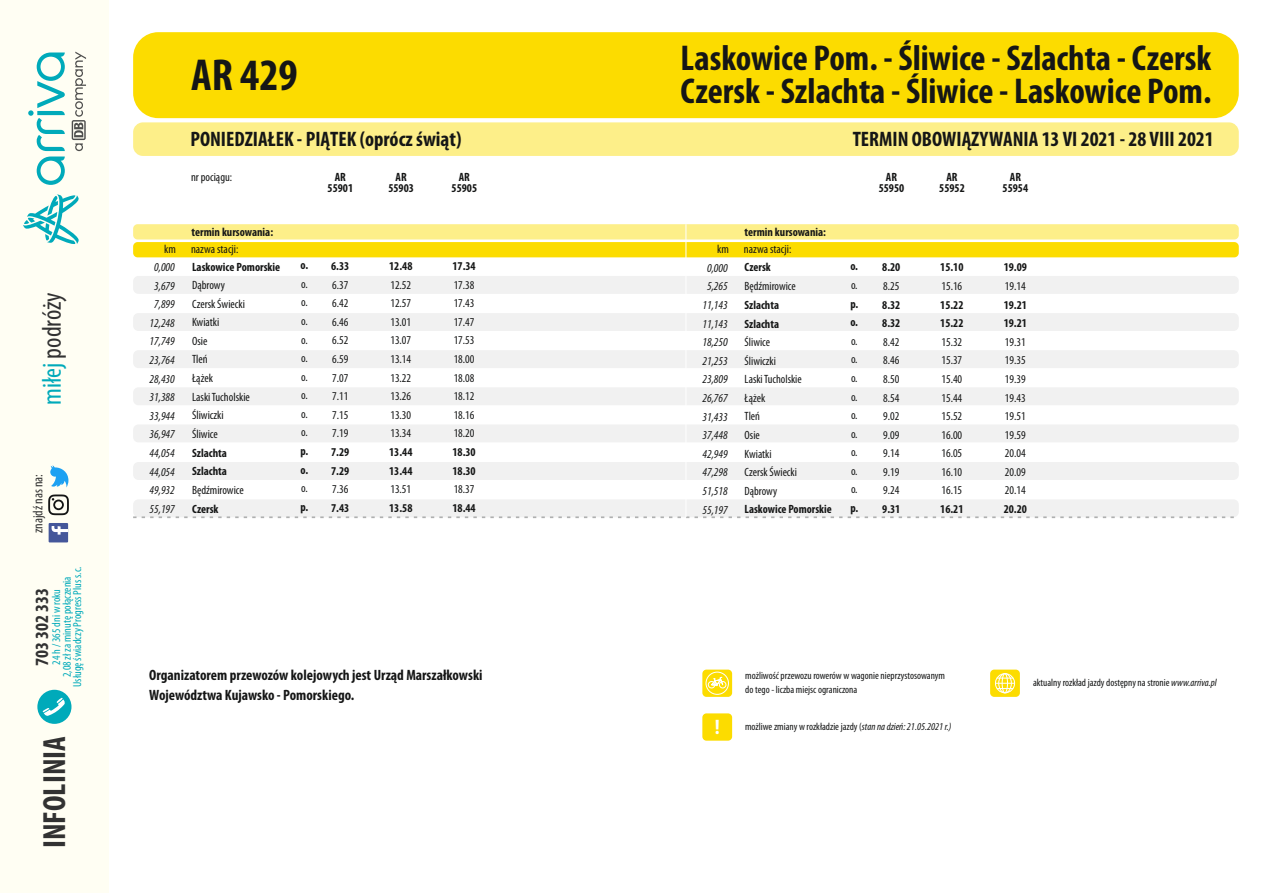
<style>
.page{position:relative;width:1263px;height:893px;background:#fff}
.page>*{position:absolute;margin:0;border:0;box-sizing:border-box;transform-origin:0 0}
.t1{font:700 condensed 45px "Myriad Pro";color:#151616}
.t2{font:700 condensed 36px/32.7px "Myriad Pro";color:#151616}
.t3{font:700 condensed 32.1px "Myriad Pro";color:#323232}
.t4{font:condensed 27px "Myriad Pro";color:#323232}
.t5{font:700 condensed 21px "Myriad Pro";color:#151616}
.t6{font:700 condensed 18.75px "Myriad Pro";color:#323232}
.t7{font:700 condensed 15px/20.4px "Myriad Pro";color:#151616}
.t8{font:condensed 13.8px "Myriad Pro";color:#323232}
.t9{font:italic condensed 12.15px/18.6px "Myriad Pro";color:#151616;text-align:center}
.t10{font:condensed 12px/18.6px "Myriad Pro";color:#151616;text-align:justify}
.t11{font:700 condensed 12px/18.8px "Myriad Pro";color:#151616}
.t12{font:condensed 11.7px/10.5px "Myriad Pro";color:#00aaba;text-align:center}
.t13{font:condensed 10.5px/14.1px "Myriad Pro";color:#151616}
.s1{color:#00aaba}
.s2{font-weight:700;font-size:21px;color:#fff}
.s3{font-style:italic}
</style>
<div class="page">
<div style="left:0;top:0;width:109px;height:893px;background:#fffef3"></div>
<div style="left:133px;top:32px;width:1106px;height:86px;background:#fcdc00;border-radius:25px"></div>
<div style="left:133px;top:122px;width:1106px;height:34px;background:#fdef89;border-radius:10px"></div>
<div style="left:133px;top:224px;width:1106px;height:16px;background:#fdef89;border-radius:4px"></div>
<div style="left:133px;top:242px;width:1106px;height:15px;background:#fcdc00;border-radius:4px"></div>
<div style="left:133px;top:276px;width:1106px;height:18px;background:#f1f1f1;border-radius:5px"></div>
<div style="left:133px;top:313px;width:1106px;height:18px;background:#f1f1f1;border-radius:5px"></div>
<div style="left:133px;top:350px;width:1106px;height:18px;background:#f1f1f1;border-radius:5px"></div>
<div style="left:133px;top:387px;width:1106px;height:18px;background:#f1f1f1;border-radius:5px"></div>
<div style="left:133px;top:424px;width:1106px;height:18px;background:#f1f1f1;border-radius:5px"></div>
<div style="left:133px;top:462px;width:1106px;height:18px;background:#f1f1f1;border-radius:5px"></div>
<div style="left:133px;top:499px;width:1106px;height:18px;background:#f1f1f1;border-radius:5px"></div>
<svg style="left:72px;top:52px;width:14px;height:99px"></svg>
<svg style="left:37px;top:157px;width:28px;height:28px"></svg>
<svg style="left:28px;top:53px;width:37px;height:98px"></svg>
<svg style="left:23px;top:194px;width:56px;height:50px"></svg>
<div style="left:49px;top:523px;width:19px;height:19px;background:#45579a"></div>
<svg style="left:52px;top:526px;width:16px;height:9px"></svg>
<svg style="left:48px;top:494px;width:21px;height:21px"></svg>
<svg style="left:50px;top:465px;width:18px;height:22px"></svg>
<div style="left:37px;top:690px;width:34px;height:34px;background:#00aaba;border-radius:50%"></div>
<svg style="left:43px;top:698px;width:22px;height:18px"></svg>
<svg style="left:133px;top:516px;width:1101px;height:2px"></svg>
<hr style="left:686px;top:224px;width:1px;height:293px;background:#fff">
<svg style="left:702px;top:670px;width:30px;height:27px"></svg>
<div style="left:706px;top:672px;width:23px;height:23px;border:1px solid #fff;border-radius:50%"></div>
<div style="left:708px;top:681px;width:7px;height:7px;border:1px solid #fff;border-radius:50%"></div>
<div style="left:719px;top:681px;width:7px;height:7px;border:1px solid #fff;border-radius:50%"></div>
<svg style="left:710px;top:676px;width:13px;height:14px"></svg>
<div style="left:702px;top:713px;width:30px;height:28px;background:#fcdc00;border-radius:4px"></div>
<svg style="left:990px;top:670px;width:30px;height:27px"></svg>
<div style="left:995px;top:673px;width:20px;height:20px;border:1px solid #fff;border-radius:50%"></div>
<div style="left:998px;top:673px;width:14px;height:20px;border:1px solid #fff;border-radius:50%"></div>
<div style="left:1002px;top:673px;width:6px;height:20px;border:1px solid #fff;border-radius:50%"></div>
<svg style="left:995px;top:678px;width:19px;height:11px"></svg>
<h3 class="t4" style="left:41px;top:405px;width:114px;rotate:-90deg"><span class="s1">miłej</span>podróży</h3>
<p class="t8" style="left:32px;top:533px;width:61px;rotate:-90deg">znajdź nas na:</p>
<p class="t12" style="left:52px;top:687px;width:122px;rotate:-90deg">24 h / 365 dni w roku<br>2,08 zł za minutę połączenia<br>Usługę świadczy Progress Plus s.c.</p>
<h3 class="t6" style="left:34px;top:666px;width:79px;rotate:-90deg">703 302 333</h3>
<h3 class="t3" style="left:41px;top:848px;width:114px;rotate:-90deg">INFOLINIA</h3>
<h1 class="t1" style="left:191px;top:56px;width:108px">AR 429</h1>
<h2 class="t2" style="left:680px;top:45px;width:532px">Laskowice Pom. - Śliwice - Szlachta - Czersk<br>Czersk - Szlachta - Śliwice - Laskowice Pom.</h2>
<h3 class="t5" style="left:190px;top:130px;width:272px">PONIEDZIAŁEK - PIĄTEK (oprócz świąt)</h3>
<h3 class="t5" style="left:853px;top:130px;width:363px">TERMIN OBOWIĄZYWANIA 13 VI 2021 - 28 VIII 2021</h3>
<p class="t10" style="left:191px;top:168px;width:43px">nr pociągu:</p>
<p class="t10" style="left:164px;top:241px;width:13px">km</p>
<p class="t11" style="left:191px;top:224px;width:83px">termin kursowania:</p>
<p class="t10" style="left:191px;top:241px;width:49px">nazwa stacji:</p>
<p class="t11" style="left:328px;top:172px;width:27px;line-height:10.9px;text-align:center">AR<br>55901</p>
<p class="t11" style="left:388px;top:172px;width:27px;line-height:10.9px;text-align:center">AR<br>55903</p>
<p class="t11" style="left:452px;top:172px;width:27px;line-height:10.9px;text-align:center">AR<br>55905</p>
<p class="t11" style="left:744px;top:224px;width:83px">termin kursowania:</p>
<p class="t10" style="left:717px;top:241px;width:13px">km</p>
<p class="t10" style="left:744px;top:241px;width:49px">nazwa stacji:</p>
<p class="t11" style="left:331px;top:258px;width:20px">6.33</p>
<p class="t10" style="left:332px;top:276px;width:18px">6.37<br>6.42<br>6.46<br>6.52<br>6.59<br>7.07<br>7.11<br>7.15<br>7.19</p>
<p class="t11" style="left:331px;top:444px;width:20px">7.29<br>7.29</p>
<p class="t10" style="left:332px;top:481px;width:18px">7.36</p>
<p class="t11" style="left:331px;top:500px;width:20px">7.43</p>
<p class="t11" style="left:389px;top:258px;width:25px">12.48</p>
<p class="t10" style="left:390px;top:276px;width:22px">12.52<br>12.57<br>13.01<br>13.07<br>13.14<br>13.22<br>13.26<br>13.30<br>13.34</p>
<p class="t11" style="left:389px;top:444px;width:25px">13.44<br>13.44</p>
<p class="t10" style="left:390px;top:481px;width:22px">13.51</p>
<p class="t11" style="left:389px;top:500px;width:25px">13.58</p>
<p class="t11" style="left:452px;top:258px;width:25px">17.34</p>
<p class="t10" style="left:454px;top:276px;width:22px">17.38<br>17.43<br>17.47<br>17.53<br>18.00<br>18.08<br>18.12<br>18.16<br>18.20</p>
<p class="t11" style="left:452px;top:444px;width:25px">18.30<br>18.30</p>
<p class="t10" style="left:454px;top:481px;width:22px">18.37</p>
<p class="t11" style="left:452px;top:500px;width:25px">18.44</p>
<p class="t11" style="left:192px;top:258px;width:90px">Laskowice Pomorskie</p>
<p class="t10" style="left:192px;top:277px;width:59px;text-align:left">Dąbrowy<br>Czersk Świecki<br>Kwiatki<br>Osie<br>Tleń<br>Łążek<br>Laski Tucholskie<br>Śliwiczki<br>Śliwice</p>
<p class="t11" style="left:192px;top:444px;width:36px">Szlachta<br>Szlachta</p>
<p class="t10" style="left:192px;top:482px;width:53px">Będźmirowice</p>
<p class="t11" style="left:192px;top:500px;width:28px">Czersk</p>
<p class="t9" style="left:150px;top:259px;width:27px">0,000<br>3,679<br>7,899<br>12,248<br>17,749<br>23,764<br>28,430<br>31,388<br>33,944<br>36,947<br>44,054<br>44,054<br>49,932<br>55,197</p>
<p class="t11" style="left:850px;top:258px;width:9px">o.</p>
<p class="t9" style="left:702px;top:259px;width:27px">0,000<br>5,265<br>11,143<br>11,143<br>18,250<br>21,253<br>23,809<br>26,767<br>31,433<br>37,448<br>42,949<br>47,298<br>51,518<br>55,197</p>
<p class="t11" style="left:745px;top:259px;width:28px">Czersk</p>
<p class="t11" style="left:301px;top:257px;width:9px">o.</p>
<p class="t10" style="left:301px;top:275px;width:8px">o. o. o. o. o. o. o. o. o.</p>
<p class="t11" style="left:301px;top:443px;width:9px">p. o.</p>
<p class="t10" style="left:301px;top:480px;width:8px">o.</p>
<p class="t11" style="left:301px;top:499px;width:9px">p.</p>
<p class="t10" style="left:745px;top:278px;width:53px">Będźmirowice</p>
<p class="t11" style="left:745px;top:296px;width:36px">Szlachta<br>Szlachta</p>
<p class="t10" style="left:745px;top:334px;width:59px;text-align:left">Śliwice<br>Śliwiczki<br>Laski Tucholskie<br>Łążek<br>Tleń<br>Osie<br>Kwiatki<br>Czersk Świecki<br>Dąbrowy</p>
<p class="t11" style="left:745px;top:501px;width:89px">Laskowice Pomorskie</p>
<p class="t10" style="left:851px;top:276px;width:8px">o.</p>
<p class="t11" style="left:850px;top:295px;width:9px">p. o.</p>
<p class="t10" style="left:851px;top:333px;width:8px">o. o. o. o. o. o. o. o. o.</p>
<p class="t11" style="left:850px;top:500px;width:9px">p.</p>
<p class="t11" style="left:879px;top:172px;width:27px;line-height:10.9px;text-align:center">AR<br>55950</p>
<p class="t11" style="left:882px;top:259px;width:20px">8.20</p>
<p class="t10" style="left:883px;top:277px;width:18px">8.25</p>
<p class="t11" style="left:882px;top:296px;width:20px">8.32<br>8.32</p>
<p class="t10" style="left:883px;top:334px;width:18px">8.42<br>8.46<br>8.50<br>8.54<br>9.02<br>9.09<br>9.14<br>9.19<br>9.24</p>
<p class="t11" style="left:882px;top:501px;width:20px">9.31</p>
<p class="t11" style="left:939px;top:172px;width:27px;line-height:10.9px;text-align:center">AR<br>55952</p>
<p class="t11" style="left:940px;top:259px;width:25px">15.10</p>
<p class="t10" style="left:941px;top:277px;width:22px">15.16</p>
<p class="t11" style="left:940px;top:296px;width:25px">15.22<br>15.22</p>
<p class="t10" style="left:941px;top:334px;width:22px">15.32<br>15.37<br>15.40<br>15.44<br>15.52<br>16.00<br>16.05<br>16.10<br>16.15</p>
<p class="t11" style="left:940px;top:501px;width:25px">16.21</p>
<p class="t11" style="left:1003px;top:172px;width:27px;line-height:10.9px;text-align:center">AR<br>55954</p>
<p class="t11" style="left:1004px;top:259px;width:25px">19.09</p>
<p class="t10" style="left:1005px;top:277px;width:22px">19.14</p>
<p class="t11" style="left:1004px;top:296px;width:25px">19.21<br>19.21</p>
<p class="t10" style="left:1005px;top:334px;width:22px">19.31<br>19.35<br>19.39<br>19.43<br>19.51<br>19.59<br>20.04<br>20.09<br>20.14</p>
<p class="t11" style="left:1004px;top:501px;width:25px">20.20</p>
<p class="t7" style="left:149px;top:666px;width:335px">Organizatorem przewozów kolejowych jest Urząd Marszałkowski<br>Województwa Kujawsko - Pomorskiego.</p>
<p class="t13" style="left:745px;top:669px;width:201px">możliwość przewozu rowerów w wagonie nieprzystosowanym do tego - liczba miejsc ograniczona</p>
<p class="t13" style="left:715px;top:720px;width:238px"><span class="s2">!</span> możliwe zmiany w rozkładzie jazdy (<span class="s3">stan na dzień: 21.05.2021 r.)</span></p>
<p class="t13" style="left:1033px;top:676px;width:185px">aktualny rozkład jazdy dostępny na stronie <span class="s3">www.arriva.pl</span></p>
</div>
